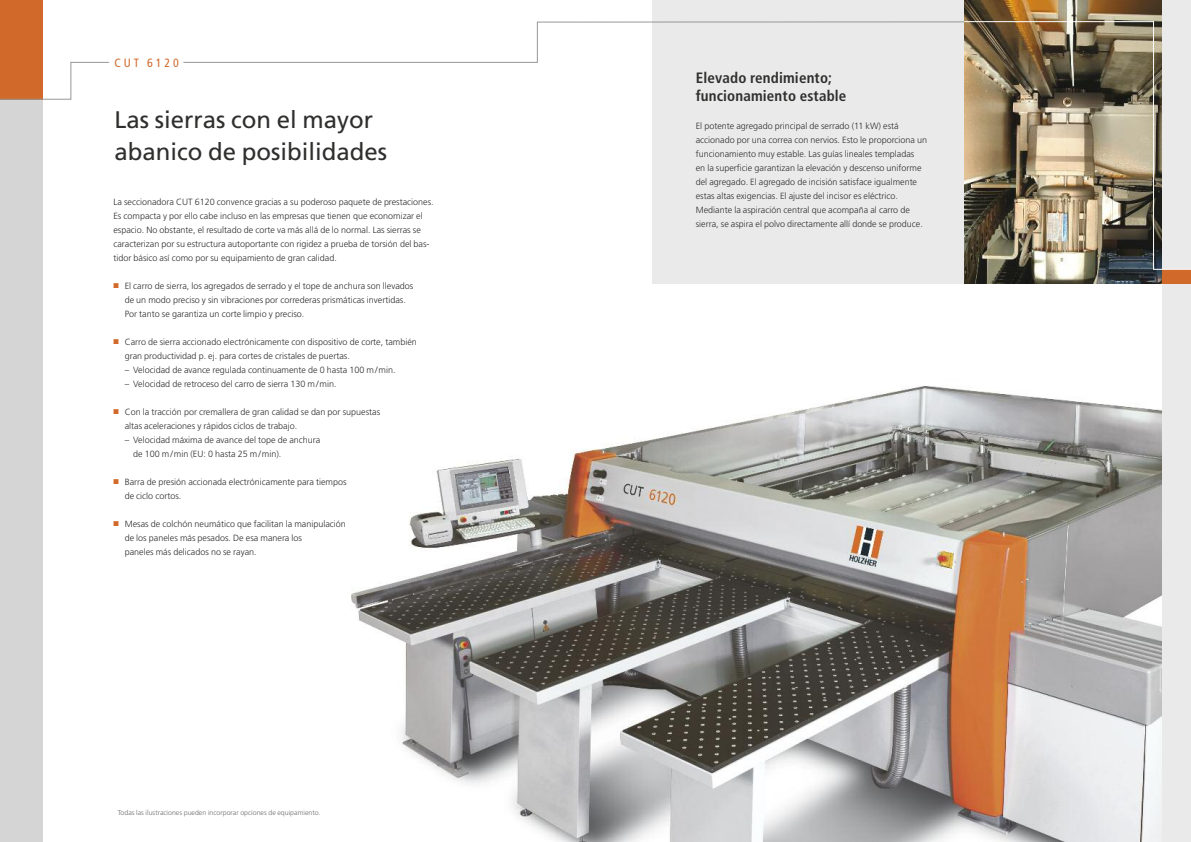
<style>
.page{position:relative;width:1191px;height:842px;background:#fff}
.page>*{position:absolute;margin:0;border:0;box-sizing:border-box;transform-origin:0 0}
.t1{font:24px/32px "Frutiger LT Com";color:#2f2f2e}
.t2{font:700 condensed 15px/18px "Frutiger";letter-spacing:.01em;color:#2f2f2e}
.t3{font:condensed 12px "Frutiger";letter-spacing:.24em;color:#d1692a}
.t4{font:300 9px/14px "Frutiger";color:#2f2f2e}
.t5{font:300 7px "Frutiger";color:#6d6d6d}
.s1{color:#d1692a}
</style>
<div class="page">
<div style="left:652px;top:0;width:539px;height:283px;background:#eaeaea"></div>
<img style="left:351px;top:386px;width:811px;height:456px">
<div style="left:0;top:99px;width:43px;height:743px;background:#d5d5d5"></div>
<div style="left:0;top:0;width:43px;height:99px;background:#d1692a"></div>
<img style="left:964px;top:0;width:198px;height:283px">
<div style="left:1162px;top:374px;width:29px;height:468px;background:#eaeaea"></div>
<div style="left:1162px;top:0;width:29px;height:401px;background:#eaeaea"></div>
<div style="left:1162px;top:269px;width:29px;height:14px;background:#d1692a"></div>
<svg style="left:0;top:62px;width:110px;height:38px"></svg>
<svg style="left:183px;top:21px;width:780px;height:42px"></svg>
<img style="left:963px;top:21px;width:228px;height:249px">
<h3 class="t3" style="left:114px;top:58px;width:66px">CUT 6120</h3>
<h1 class="t1" style="left:114px;top:106px;width:274px">Las sierras con el mayor abanico de posibilidades</h1>
<p class="t4" style="left:113px;top:196px;width:322px">La seccionadora CUT 6120 convence gracias a su poderoso paquete de prestaciones.<br>Es compacta y por ello cabe incluso en las empresas que tienen que economizar el espacio. No obstante, el resultado de corte va más allá de lo normal. Las sierras se caracterizan por su estructura autoportante con rigidez a prueba de torsión del bas&shy;tidor básico así como por su equipamiento de gran calidad.</p>
<p class="t4" style="left:125px;top:280px;width:290px;text-indent:-11px"><span class="s1">■</span> El carro de sierra, los agregados de serrado y el tope de anchura son llevados de un modo preciso y sin vibraciones por correderas prismáticas invertidas.<br>Por tanto se garantiza un corte limpio y preciso.</p>
<p class="t4" style="left:125px;top:336px;width:294px;text-indent:-11px"><span class="s1">■</span> Carro de sierra accionado electrónicamente con dispositivo de corte, también gran productividad p. ej. para cortes de cristales de puertas.</p>
<p class="t4" style="left:125px;top:364px;width:272px">– Velocidad de avance regulada continuamente de 0 hasta 100 m/min.</p>
<p class="t4" style="left:125px;top:378px;width:213px">– Velocidad de retroceso del carro de sierra 130 m/min.</p>
<p class="t4" style="left:125px;top:406px;width:257px;text-indent:-11px"><span class="s1">■</span> Con la tracción por cremallera de gran calidad se dan por supuestas altas aceleraciones y rápidos ciclos de trabajo.</p>
<p class="t4" style="left:133px;top:434px;width:189px;text-indent:-8px">– Velocidad máxima de avance del tope de anchura de 100 m/min (EU: 0 hasta 25 m/min).</p>
<p class="t4" style="left:125px;top:476px;width:223px;text-indent:-11px"><span class="s1">■</span> Barra de presión accionada electrónicamente para tiempos de ciclo cortos.</p>
<p class="t4" style="left:125px;top:518px;width:223px;text-indent:-11px"><span class="s1">■</span> Mesas de colchón neumático que facilitan la manipulación de los paneles más pesados. De esa manera los<br>paneles más delicados no se rayan.</p>
<p class="t5" style="left:118px;top:810px;width:204px">Todas las ilustraciones pueden incorporar opciones de equipamiento.</p>
<h2 class="t2" style="left:695px;top:70px;width:152px">Elevado rendimiento; funcionamiento estable</h2>
<p class="t4" style="left:695px;top:120px;width:233px">El potente agregado principal de serrado (11 kW) está accionado por una correa con nervios. Esto le proporciona un funcionamiento muy estable. Las guías lineales templadas<br>en la superficie garantizan la elevación y descenso uniforme del agregado. El agregado de incisión satisface igualmente estas altas exigencias. El ajuste del incisor es eléctrico.<br>Mediante la aspiración central que acompaña al carro de sierra, se aspira el polvo directamente allí donde se produce.</p>
</div>
